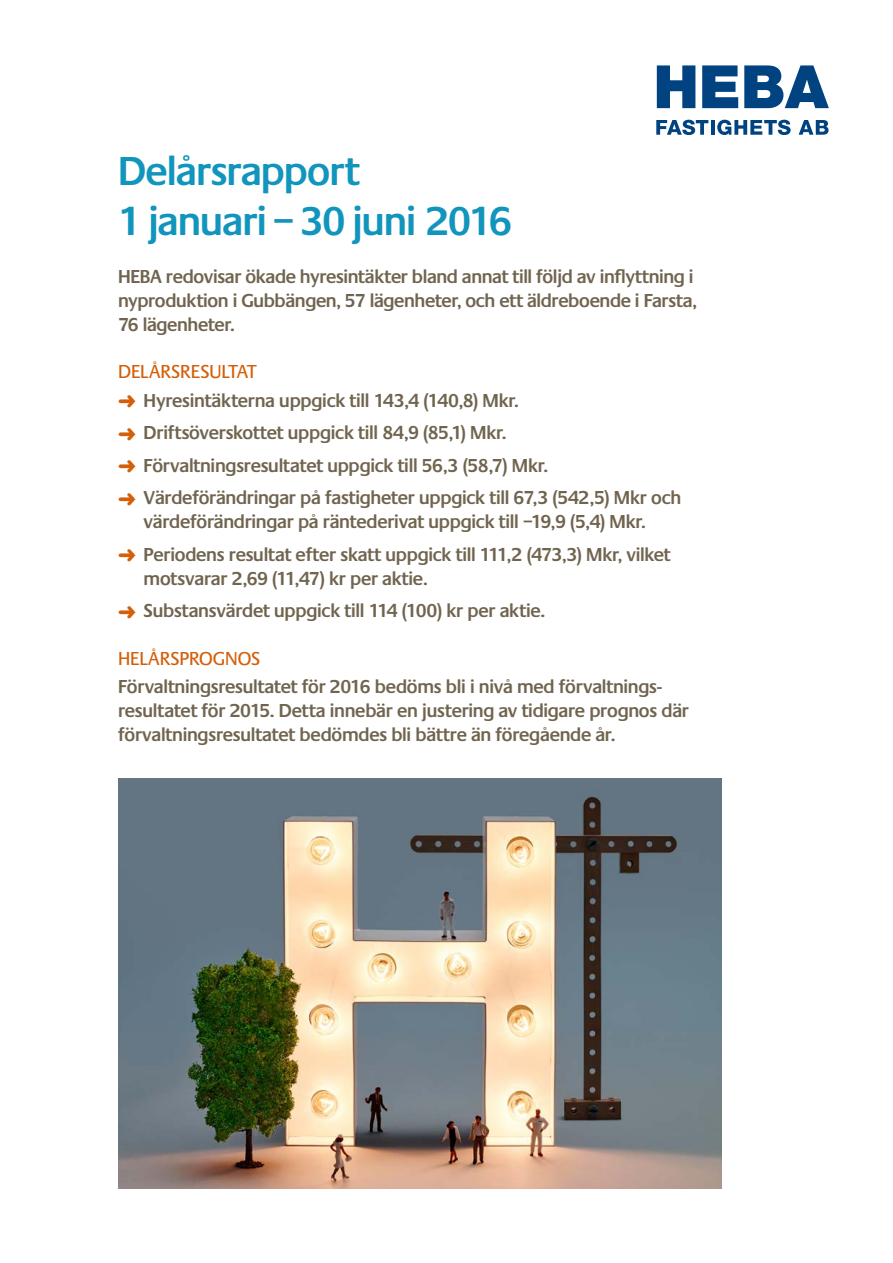
<style>
.page{position:relative;width:893px;height:1263px;background:#fff}
.page>*{position:absolute;margin:0;border:0;box-sizing:border-box;transform-origin:0 0}
.Rubrik_28pt{font:600 42px "Praxis";letter-spacing:-.02em;color:#1195bc}
.t1{font:600 19.5px/24px "Praxis";letter-spacing:-.01em;color:#70644f}
.t2{font:19.5px "Praxis";letter-spacing:-.005em;color:#d35f0b}
.s1{color:#d35f0b}
</style>
<div class="page">
<svg style="left:657px;top:65px;width:38px;height:43px"></svg>
<svg style="left:702px;top:65px;width:36px;height:43px;background:#306698"></svg>
<svg style="left:656px;top:120px;width:52px;height:15px"></svg>
<hr style="left:711px;top:120px;width:4px;height:15px;background:#004380">
<svg style="left:717px;top:120px;width:74px;height:15px"></svg>
<svg style="left:799px;top:120px;width:30px;height:15px"></svg>
<svg style="left:744px;top:65px;width:85px;height:43px"></svg>
<img style="left:118px;top:779px;width:603px;height:409px">
<p class="Rubrik_28pt" style="left:118px;top:148px;width:243px">Delårsrapport</p>
<p class="Rubrik_28pt" style="left:118px;top:197px;width:396px">1 januari – 30 juni 2016</p>
<p class="t1" style="left:118px;top:264px;width:580px">HEBA redovisar ökade hyresintäkter bland annat till följd av inflyttning i nyproduktion i Gubbängen, 57 lägenheter, och ett äldreboende i Farsta,<br>76 lägenheter.</p>
<p class="t2" style="left:118px;top:362px;width:140px">DELÅRSRESULTAT</p>
<p class="t1" style="left:118px;top:388px;width:402px"><span class="s1">➜</span> Hyresintäkterna uppgick till 143,4 (140,8) Mkr.</p>
<p class="t1" style="left:118px;top:421px;width:390px"><span class="s1">➜</span> Driftsöverskottet uppgick till 84,9 (85,1) Mkr.</p>
<p class="t1" style="left:118px;top:453px;width:432px"><span class="s1">➜</span> Förvaltningsresultatet uppgick till 56,3 (58,7) Mkr.</p>
<p class="t1" style="left:118px;top:486px;width:565px;text-align:center"><span class="s1">➜</span> Värdeförändringar på fastigheter uppgick till 67,3 (542,5) Mkr och värdeförändringar på räntederivat uppgick till –19,9 (5,4) Mkr.</p>
<p class="t1" style="left:144px;top:542px;width:528px;text-indent:-26px"><span class="s1">➜</span> Periodens resultat efter skatt uppgick till 111,2 (473,3) Mkr, vilket motsvarar 2,69 (11,47) kr per aktie.</p>
<p class="t1" style="left:118px;top:599px;width:429px"><span class="s1">➜</span> Substansvärdet uppgick till 114 (100) kr per aktie.</p>
<p class="t2" style="left:118px;top:648px;width:144px">HELÅRSPROGNOS</p>
<p class="t1" style="left:118px;top:675px;width:572px">Förvaltningsresultatet för 2016 bedöms bli i nivå med förvaltnings&shy;resultatet för 2015. Detta innebär en justering av tidigare prognos där förvaltningsresultatet bedömdes bli bättre än föregående år.</p>
</div>
